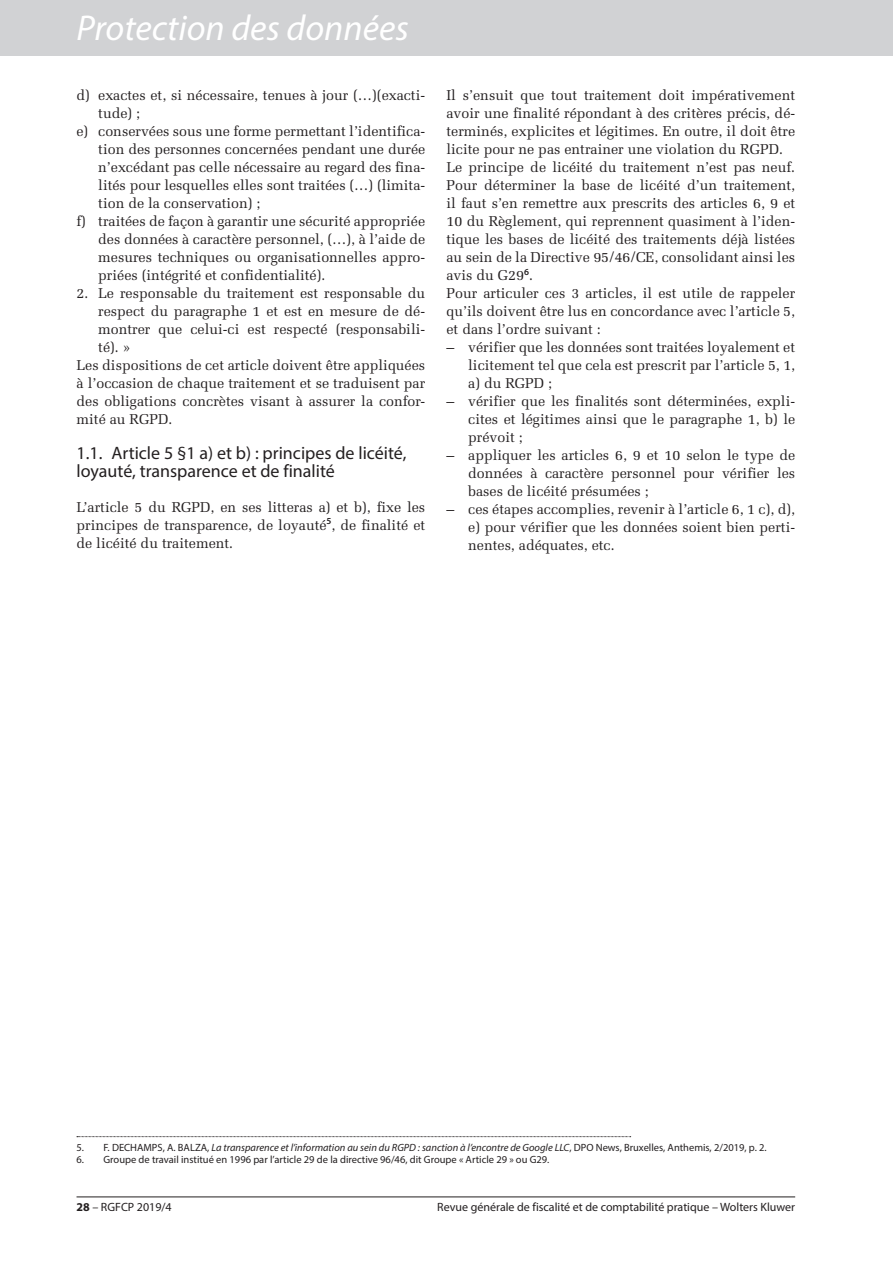
<style>
.page{position:relative;width:893px;height:1263px;background:#fff}
.page>*{position:absolute;margin:0;border:0;box-sizing:border-box;transform-origin:0 0}
.t1{font:italic 36px "Myriad Pro";color:#fff}
.t2{font:18px/18px "Myriad Pro";color:#231f20}
.t3{font:14.25px/18px "Melior LT Std";color:#231f20;text-align:justify}
.t4{font:12px "Myriad Pro";color:#231f20}
.t5{font:italic 10.5px "Myriad Pro";color:#231f20}
.t6{font:10.5px "Myriad Pro";color:#231f20}
.s1{font-style:normal}
.s2{font-weight:700}
</style>
<div class="page">
<div style="left:0;top:0;width:893px;height:55px;background:#d1d2d4"></div>
<hr style="left:77px;top:1196px;width:718px;height:1px;background:#231f20">
<svg style="left:77px;top:1136px;width:554px;height:1px"></svg>
<h1 class="t1" style="left:77px;top:6px;width:334px">Protection des données</h1>
<p class="t3" style="left:77px;top:87px;width:350px">d) exactes et, si nécessaire, tenues à jour (…)(exacti-</p>
<p class="t3" style="left:98px;top:105px;width:43px">tude) ;</p>
<p class="t3" style="left:77px;top:123px;width:350px">e) conservées sous une forme permettant l’identifica-</p>
<p class="t3" style="left:98px;top:141px;width:328px">tion des personnes concernées pendant une durée</p>
<p class="t3" style="left:98px;top:159px;width:328px">n’excédant pas celle nécessaire au regard des fina-</p>
<p class="t3" style="left:98px;top:177px;width:328px">lités pour lesquelles elles sont traitées (…) (limita-</p>
<p class="t3" style="left:98px;top:195px;width:164px">tion de la conservation) ;</p>
<p class="t3" style="left:77px;top:213px;width:350px">f) traitées de façon à garantir une sécurité appropriée</p>
<p class="t3" style="left:98px;top:231px;width:328px">des données à caractère personnel, (…), à l’aide de</p>
<p class="t3" style="left:98px;top:249px;width:328px">mesures techniques ou organisationnelles appro-</p>
<p class="t3" style="left:98px;top:267px;width:229px">priées (intégrité et confidentialité).</p>
<p class="t3" style="left:77px;top:285px;width:350px">2. Le responsable du traitement est responsable du</p>
<p class="t3" style="left:98px;top:303px;width:328px">respect du paragraphe 1 et est en mesure de dé-</p>
<p class="t3" style="left:98px;top:321px;width:328px">montrer que celui-ci est respecté (responsabili-</p>
<p class="t3" style="left:98px;top:339px;width:34px">té). »</p>
<p class="t3" style="left:77px;top:357px;width:350px">Les dispositions de cet article doivent être appliquées</p>
<p class="t3" style="left:77px;top:375px;width:350px">à l’occasion de chaque traitement et se traduisent par</p>
<p class="t3" style="left:77px;top:393px;width:350px">des obligations concrètes visant à assurer la confor-</p>
<p class="t3" style="left:77px;top:411px;width:97px">mité au RGPD.</p>
<p class="t2" style="left:77px;top:444px;width:331px">1.1. Article 5 §1 a) et b) : principes de licéité, loyauté, transparence et de finalité</p>
<p class="t3" style="left:77px;top:498px;width:350px">L’article 5 du RGPD, en ses litteras a) et b), fixe les principes de transparence, de loyauté<sup>5</sup>, de finalité et de licéité du traitement.</p>
<p class="t3" style="left:446px;top:87px;width:350px;text-align:left">Il s’ensuit que tout traitement doit impérativement avoir une finalité répondant à des critères précis, dé&shy;terminés, explicites et légitimes. En outre, il doit être licite pour ne pas entrainer une violation du RGPD.<br>Le principe de licéité du traitement n’est pas neuf.<br>Pour déterminer la base de licéité d’un traitement, il faut s’en remettre aux prescrits des articles 6, 9 et 10 du Règlement, qui reprennent quasiment à l’iden&shy;tique les bases de licéité des traitements déjà listées au sein de la Directive 95/46/CE, consolidant ainsi les avis du G29<sup>6</sup>.<br>Pour articuler ces 3 articles, il est utile de rappeler qu’ils doivent être lus en concordance avec l’article 5, et dans l’ordre suivant :</p>
<p class="t3" style="left:468px;top:339px;width:328px;text-indent:-22px">– vérifier que les données sont traitées loyalement et licitement tel que cela est prescrit par l’article 5, 1, a) du RGPD ;</p>
<p class="t3" style="left:468px;top:393px;width:328px;text-indent:-22px">– vérifier que les finalités sont déterminées, expli&shy;cites et légitimes ainsi que le paragraphe 1, b) le prévoit ;</p>
<p class="t3" style="left:468px;top:447px;width:328px;text-indent:-22px">– appliquer les articles 6, 9 et 10 selon le type de données à caractère personnel pour vérifier les bases de licéité présumées ;</p>
<p class="t3" style="left:468px;top:501px;width:328px;text-indent:-22px">– ces étapes accomplies, revenir à l’article 6, 1 c), d), e) pour vérifier que les données soient bien perti&shy;nentes, adéquates, etc.</p>
<p class="t5" style="left:77px;top:1140px;width:692px"><span class="s1">5. F. DECHAMPS, A. BALZA,</span> La transparence et l’information au sein du RGPD : sanction à l’encontre de Google LLC<span class="s1">, DPO News, Bruxelles, Anthemis, 2/2019, p. 2.</span></p>
<p class="t6" style="left:77px;top:1152px;width:474px">6. Groupe de travail institué en 1996 par l’article 29 de la directive 96/46, dit Groupe « Article 29 » ou G29.</p>
<p class="t4" style="left:77px;top:1199px;width:97px"><span class="s2">28</span> – RGFCP 2019/4</p>
<p class="t4" style="left:437px;top:1199px;width:359px">Revue générale de fiscalité et de comptabilité pratique – Wolters Kluwer</p>
</div>
